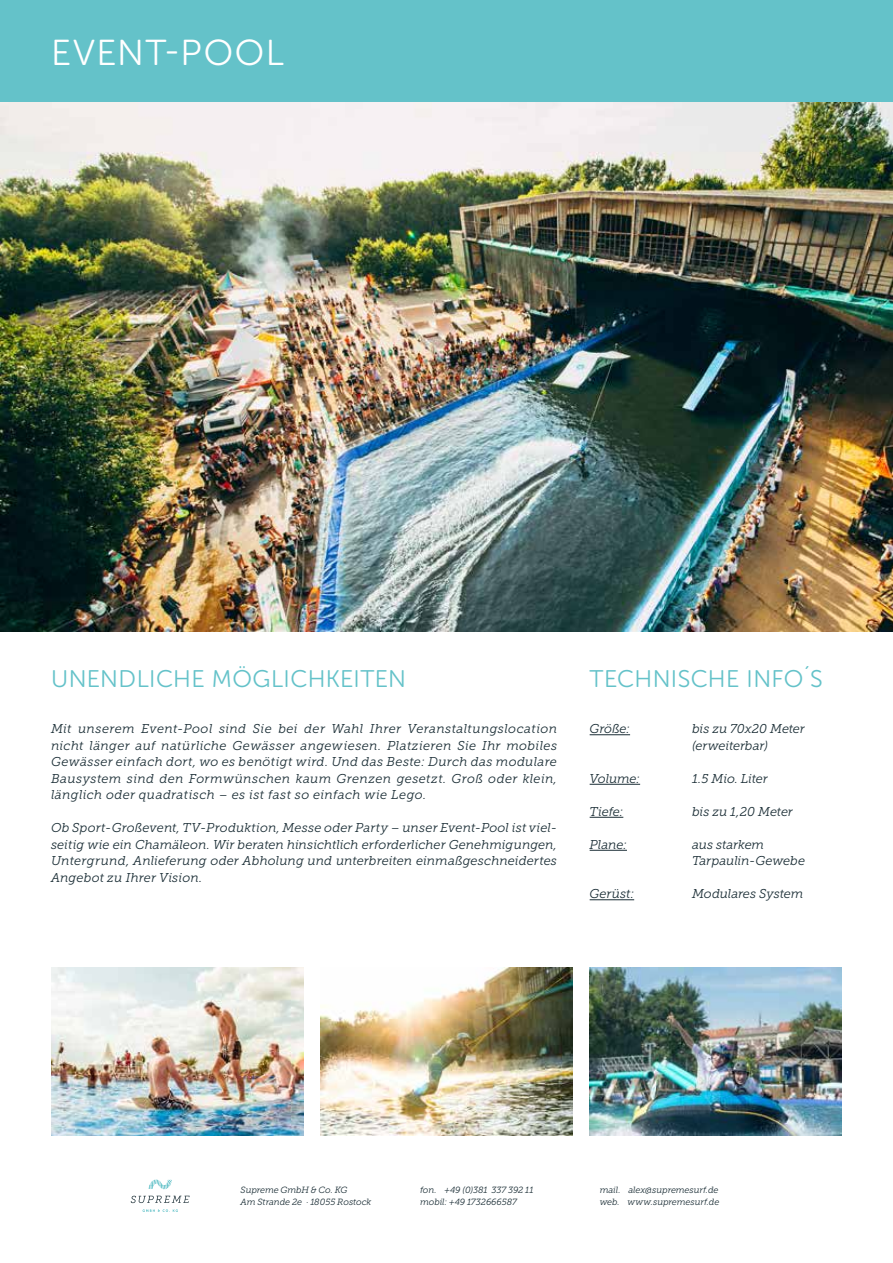
<style>
.page{position:relative;width:893px;height:1263px;background:#fff}
.page>*{position:absolute;margin:0;border:0;box-sizing:border-box;transform-origin:0 0}
.t1{font:36px "Museo Sans Rounded 300";letter-spacing:.045em;color:#fff}
.t2{font:24px "Museo Sans Rounded 300";letter-spacing:.015em;color:#64c2c9}
.t3{font:italic 12.75px/16.5px "Museo Slab 300";letter-spacing:.005em;color:#1a2d35;text-align:justify}
.t4{font:italic 12.75px "Museo Slab 300";letter-spacing:-.015em;color:#1a2d35}
.t5{font:italic 9px/12px "Museo Slab 300";letter-spacing:-.01em;color:#1a2d35}
</style>
<div class="page">
<svg style="left:143px;top:1209px;width:35px;height:3px"></svg>
<svg style="left:148px;top:1179px;width:24px;height:10px"></svg>
<svg style="left:131px;top:1196px;width:59px;height:7px"></svg>
<img style="left:51px;top:967px;width:252px;height:169px">
<div style="left:0;top:0;width:893px;height:102px;background:#64c2c9"></div>
<hr style="left:590px;top:734px;width:40px;height:1px;background:#1a2d35">
<hr style="left:590px;top:784px;width:50px;height:1px;background:#1a2d35">
<hr style="left:590px;top:817px;width:33px;height:1px;background:#1a2d35">
<hr style="left:590px;top:850px;width:37px;height:1px;background:#1a2d35">
<hr style="left:590px;top:899px;width:44px;height:1px;background:#1a2d35">
<img style="left:0;top:102px;width:893px;height:529px">
<img style="left:320px;top:967px;width:253px;height:169px">
<img style="left:590px;top:967px;width:252px;height:169px">
<h1 class="t1" style="left:51px;top:33px;width:234px">EVENT-POOL</h1>
<h2 class="t2" style="left:51px;top:665px;width:357px">UNENDLICHE MÖGLICHKEITEN</h2>
<h2 class="t2" style="left:590px;top:665px;width:235px">TECHNISCHE INFO´S</h2>
<p class="t3" style="left:590px;top:721px;width:42px">Größe:</p>
<p class="t3" style="left:692px;top:721px;width:114px">bis zu 70x20 Meter (erweiterbar)</p>
<p class="t4" style="left:692px;top:772px;width:77px">1.5 Mio. Liter</p>
<p class="t3" style="left:692px;top:803px;width:102px">bis zu 1,20 Meter</p>
<p class="t3" style="left:692px;top:836px;width:114px">aus starkem<br>Tarpaulin-Gewebe</p>
<p class="t3" style="left:692px;top:886px;width:113px">Modulares System</p>
<p class="t3" style="left:51px;top:721px;width:508px">Mit unserem Event-Pool sind Sie bei der Wahl Ihrer Veranstaltungslocation nicht länger auf natürliche Gewässer angewiesen. Platzieren Sie Ihr mobiles Gewässer einfach dort, wo es benötigt wird. Und das Beste: Durch das modulare Bausystem sind den Formwünschen kaum Grenzen gesetzt. Groß oder klein, länglich oder quadratisch – es ist fast so einfach wie Lego.</p>
<p class="t3" style="left:51px;top:820px;width:508px">Ob Sport-Großevent, TV-Produktion, Messe oder Party – unser Event-Pool ist viel&shy;seitig wie ein Chamäleon. Wir beraten hinsichtlich erforderlicher Genehmigungen, Untergrund, Anlieferung oder Abholung und unterbreiten einmaßgeschneidertes Angebot zu Ihrer Vision.</p>
<p class="t3" style="left:590px;top:770px;width:52px">Volume:</p>
<p class="t3" style="left:590px;top:803px;width:35px">Tiefe:</p>
<p class="t3" style="left:590px;top:836px;width:39px">Plane:</p>
<p class="t3" style="left:590px;top:886px;width:46px">Gerüst:</p>
<p class="t5" style="left:241px;top:1184px;width:132px">Supreme GmbH &amp; Co. KG<br>Am Strande 2e · 18055 Rostock</p>
<p class="t5" style="left:420px;top:1184px;width:115px">fon. +49 (0)381 337 392 11 mobil: +49 1732666587</p>
<p class="t5" style="left:600px;top:1184px;width:121px">mail. alex@supremesurf.de web. www.supremesurf.de</p>
</div>
